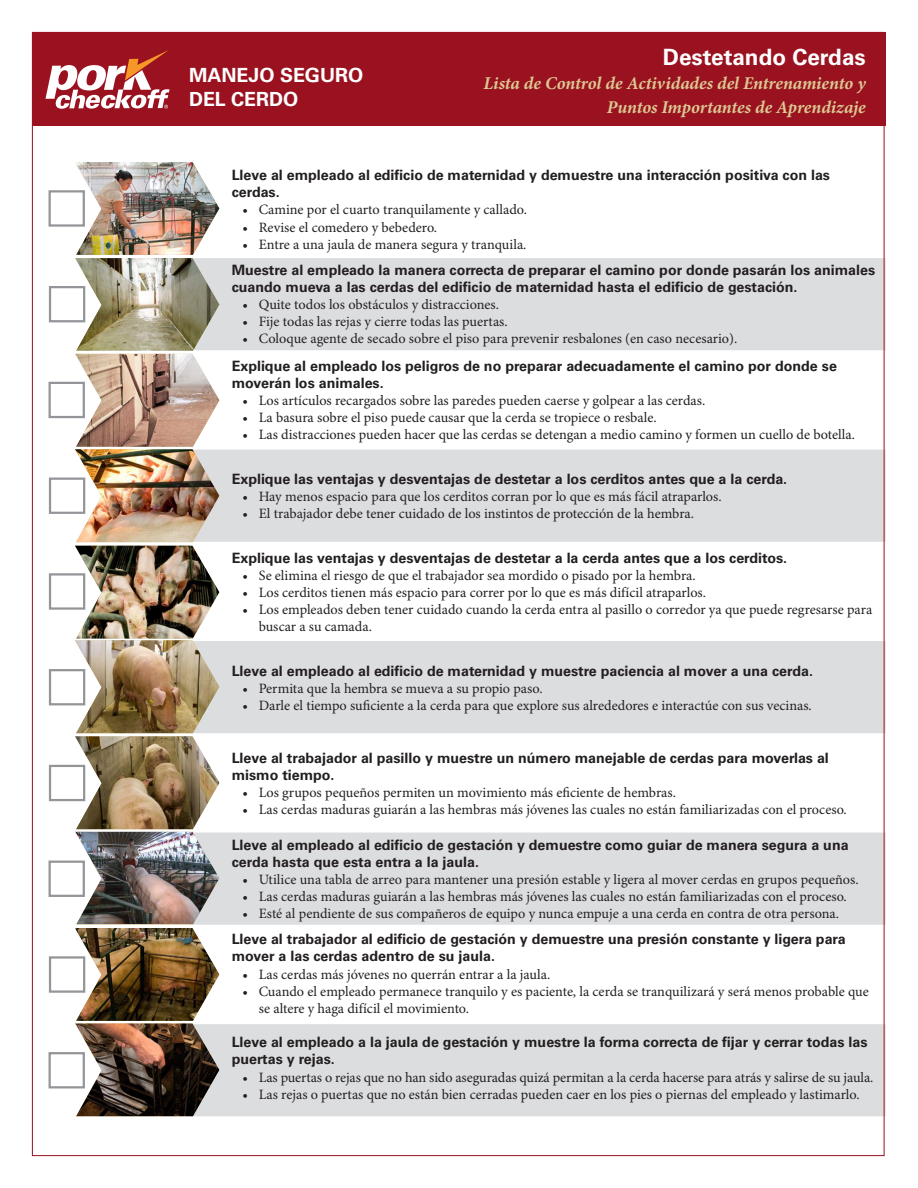
<style>
.page{position:relative;width:918px;height:1188px;background:#fff}
.page>*{position:absolute;margin:0;border:0;box-sizing:border-box;transform-origin:0 0}
.t1{font:700 22.5px "Univers LT Std";color:#fff}
.t2{font:700 19.5px/23.4px "Univers LT Std";color:#fff}
.t3{font:italic 700 18px/24px "Minion Pro";letter-spacing:-.005em;color:#dbc893;text-align:right}
.t4{font:14.25px/17.1px "Minion Pro";color:#231f20}
.t5{font:700 14.25px/17.1px "Univers LT Std";color:#231f20}
</style>
<div class="page">
<div style="left:219px;top:258px;width:667px;height:92px;background:#dcdddf"></div>
<div style="left:219px;top:450px;width:667px;height:92px;background:#dcdddf"></div>
<div style="left:219px;top:641px;width:667px;height:92px;background:#dcdddf"></div>
<div style="left:219px;top:833px;width:667px;height:92px;background:#dcdddf"></div>
<div style="left:219px;top:1024px;width:667px;height:92px;background:#dcdddf"></div>
<div style="left:32px;top:32px;width:854px;height:94px;background:#9a121f"></div>
<div style="left:49px;top:190px;width:36px;height:37px;border:2px solid #939598"></div>
<div style="left:49px;top:286px;width:36px;height:36px;border:2px solid #939598"></div>
<div style="left:49px;top:382px;width:36px;height:36px;border:2px solid #939598"></div>
<div style="left:49px;top:478px;width:36px;height:36px;border:2px solid #939598"></div>
<div style="left:49px;top:573px;width:36px;height:37px;border:2px solid #939598"></div>
<div style="left:49px;top:669px;width:36px;height:36px;border:2px solid #939598"></div>
<div style="left:49px;top:765px;width:36px;height:36px;border:2px solid #939598"></div>
<div style="left:49px;top:861px;width:36px;height:36px;border:2px solid #939598"></div>
<div style="left:49px;top:956px;width:36px;height:37px;border:2px solid #939598"></div>
<div style="left:49px;top:1052px;width:36px;height:36px;border:2px solid #939598"></div>
<img style="left:75px;top:162px;width:144px;height:859px">
<img style="left:75px;top:1023px;width:144px;height:93px">
<svg style="left:46px;top:50px;width:124px;height:58px"></svg>
<p class="t2" style="left:189px;top:64px;width:176px">MANEJO SEGURO<br>DEL CERDO</p>
<p class="t1" style="left:663px;top:44px;width:204px">Destetando Cerdas</p>
<p class="t3" style="left:484px;top:72px;width:384px">Lista de Control de Actividades del Entrenamiento y<br>Puntos Importantes de Aprendizaje</p>
<p class="t5" style="left:232px;top:167px;width:600px">Lleve al empleado al edificio de maternidad y demuestre una interacción positiva con las cerdas.</p>
<p class="t4" style="left:243px;top:202px;width:286px">• Camine por el cuarto tranquilamente y callado.</p>
<p class="t4" style="left:243px;top:219px;width:196px">• Revise el comedero y bebedero.</p>
<p class="t4" style="left:243px;top:236px;width:286px">• Entre a una jaula de manera segura y tranquila.</p>
<p class="t5" style="left:232px;top:261px;width:645px">Muestre al empleado la manera correcta de preparar el camino por donde pasarán los animales cuando mueva a las cerdas del edificio de maternidad hasta el edificio de gestación.</p>
<p class="t4" style="left:243px;top:296px;width:258px">• Quite todos los obstáculos y distracciones.</p>
<p class="t4" style="left:243px;top:313px;width:267px">• Fije todas las rejas y cierre todas las puertas.</p>
<p class="t4" style="left:243px;top:331px;width:496px">• Coloque agente de secado sobre el piso para prevenir resbalones (en caso necesario).</p>
<p class="t5" style="left:232px;top:357px;width:607px">Explique al empleado los peligros de no preparar adecuadamente el camino por donde se moverán los animales.</p>
<p class="t4" style="left:243px;top:393px;width:464px">• Los artículos recargados sobre las paredes pueden caerse y golpear a las cerdas.</p>
<p class="t4" style="left:243px;top:410px;width:416px">• La basura sobre el piso puede causar que la cerda se tropiece o resbale.</p>
<p class="t4" style="left:243px;top:427px;width:614px">• Las distracciones pueden hacer que las cerdas se detengan a medio camino y formen un cuello de botella.</p>
<p class="t5" style="left:232px;top:471px;width:557px">Explique las ventajas y desventajas de destetar a los cerditos antes que a la cerda.</p>
<p class="t4" style="left:243px;top:489px;width:481px">• Hay menos espacio para que los cerditos corran por lo que es más fácil atraparlos.</p>
<p class="t4" style="left:243px;top:506px;width:453px">• El trabajador debe tener cuidado de los instintos de protección de la hembra.</p>
<p class="t5" style="left:232px;top:549px;width:557px">Explique las ventajas y desventajas de destetar a la cerda antes que a los cerditos.</p>
<p class="t4" style="left:243px;top:567px;width:455px">• Se elimina el riesgo de que el trabajador sea mordido o pisado por la hembra.</p>
<p class="t4" style="left:243px;top:584px;width:465px">• Los cerditos tienen más espacio para correr por lo que es más difícil atraparlos.</p>
<p class="t4" style="left:259px;top:602px;width:615px;text-indent:-16px">• Los empleados deben tener cuidado cuando la cerda entra al pasillo o corredor ya que puede regresarse para buscar a su camada.</p>
<p class="t5" style="left:232px;top:662px;width:583px">Lleve al empleado al edificio de maternidad y muestre paciencia al mover a una cerda.</p>
<p class="t4" style="left:243px;top:680px;width:302px">• Permita que la hembra se mueva a su propio paso.</p>
<p class="t4" style="left:243px;top:697px;width:571px">• Darle el tiempo suficiente a la cerda para que explore sus alrededores e interactúe con sus vecinas.</p>
<p class="t5" style="left:232px;top:749px;width:599px">Lleve al trabajador al pasillo y muestre un número manejable de cerdas para moverlas al mismo tiempo.</p>
<p class="t4" style="left:243px;top:784px;width:435px">• Los grupos pequeños permiten un movimiento más eficiente de hembras.</p>
<p class="t4" style="left:243px;top:801px;width:606px">• Las cerdas maduras guiarán a las hembras más jóvenes las cuales no están familiarizadas con el proceso.</p>
<p class="t5" style="left:232px;top:836px;width:618px">Lleve al empleado al edificio de gestación y demuestre como guiar de manera segura a una cerda hasta que esta entra a la jaula.</p>
<p class="t4" style="left:243px;top:871px;width:618px">• Utilice una tabla de arreo para mantener una presión estable y ligera al mover cerdas en grupos pequeños.</p>
<p class="t4" style="left:243px;top:889px;width:606px">• Las cerdas maduras guiarán a las hembras más jóvenes las cuales no están familiarizadas con el proceso.</p>
<p class="t4" style="left:243px;top:906px;width:598px">• Esté al pendiente de sus compañeros de equipo y nunca empuje a una cerda en contra de otra persona.</p>
<p class="t5" style="left:232px;top:931px;width:616px">Lleve al trabajador al edificio de gestación y demuestre una presión constante y ligera para mover a las cerdas adentro de su jaula.</p>
<p class="t4" style="left:243px;top:966px;width:309px">• Las cerdas más jóvenes no querrán entrar a la jaula.</p>
<p class="t4" style="left:259px;top:983px;width:612px;text-indent:-16px">• Cuando el empleado permanece tranquilo y es paciente, la cerda se tranquilizará y será menos probable que se altere y haga difícil el movimiento.</p>
<p class="t5" style="left:232px;top:1034px;width:637px">Lleve al empleado a la jaula de gestación y muestre la forma correcta de fijar y cerrar todas las puertas y rejas.</p>
<p class="t4" style="left:243px;top:1069px;width:632px">• Las puertas o rejas que no han sido aseguradas quizá permitan a la cerda hacerse para atrás y salirse de su jaula.</p>
<p class="t4" style="left:243px;top:1086px;width:619px">• Las rejas o puertas que no están bien cerradas pueden caer en los pies o piernas del empleado y lastimarlo.</p>
</div>
